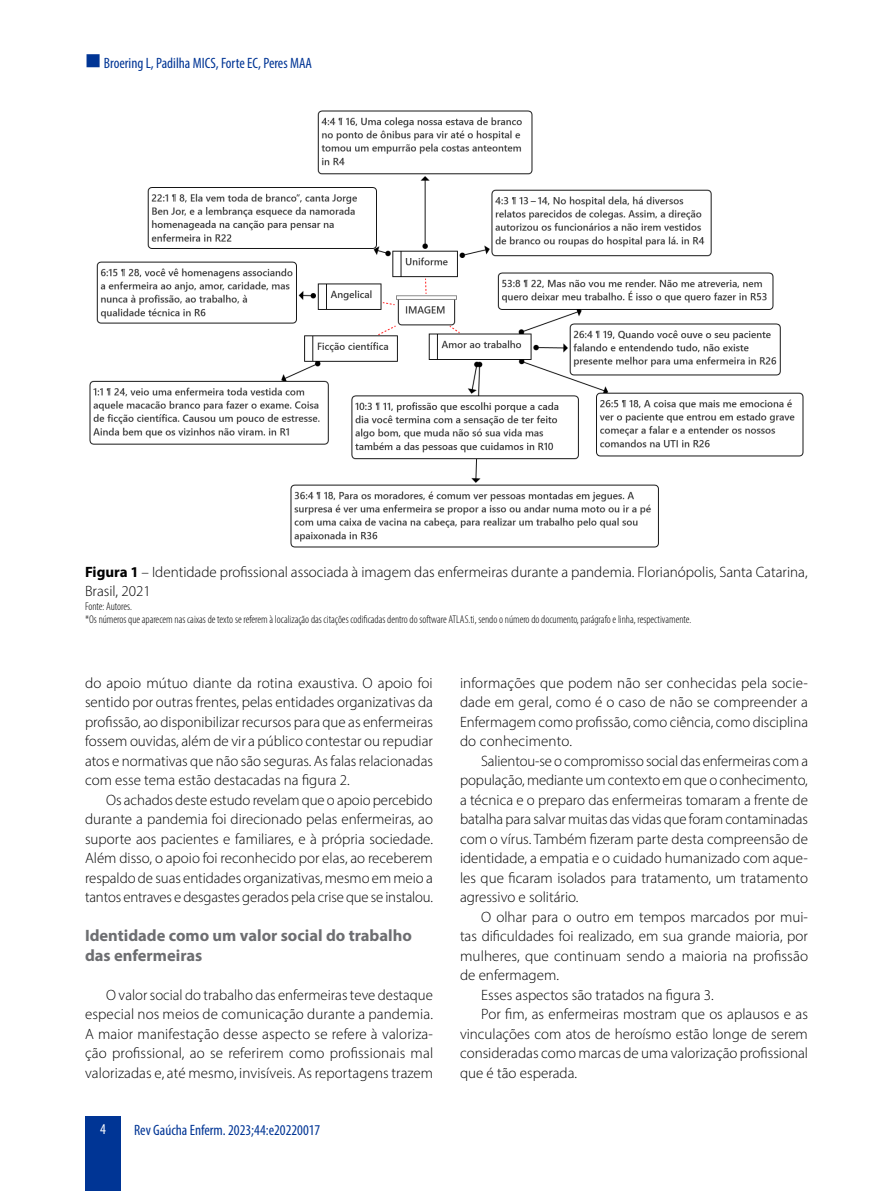
<style>
.page{position:relative;width:893px;height:1191px;background:#fff}
.page>*{position:absolute;margin:0;border:0;box-sizing:border-box;transform-origin:0 0}
.t1{font:700 16.5px/19.5px "Myriad Pro";color:#6d6e71}
.t2{font:300 15px/19.5px "Myriad Pro";color:#000;text-align:justify}
.t3{font:condensed 15px "Myriad Pro";color:#003595}
.t4{font:condensed 15px "Myriad Pro";color:#fff}
.t5{font:300 condensed 11.25px/13.5px "Myriad Pro";color:#000}
.s1{font-weight:700}
</style>
<div class="page">
<div style="left:85px;top:1116px;width:36px;height:75px;background:#003595"></div>
<img style="left:89px;top:110px;width:715px;height:438px">
<p class="t3" style="left:104px;top:54px;width:210px">Broering L, Padilha MICS, Forte EC, Peres MAA</p>
<p class="t2" style="left:85px;top:562px;width:724px"><span class="s1">Figura 1</span> – Identidade profissional associada à imagem das enfermeiras durante a pandemia. Florianópolis, Santa Catarina,<br>Brasil, 2021</p>
<p class="t5" style="left:85px;top:599px;width:608px">Fonte: Autores.<br>*Os números que aparecem nas caixas de texto se referem à localização das citações codificadas dentro do software ATLAS.ti, sendo o número do documento, parágrafo e linha, respectivamente.</p>
<p class="t2" style="left:85px;top:672px;width:350px">do apoio mútuo diante da rotina exaustiva. O apoio foi sentido por outras frentes, pelas entidades organizativas da profissão, ao disponibilizar recursos para que as enfermeiras fossem ouvidas, além de vir a público contestar ou repudiar atos e normativas que não são seguras. As falas relacionadas com esse tema estão destacadas na figura 2.</p>
<p class="t2" style="left:85px;top:789px;width:350px;text-indent:21px">Os achados deste estudo revelam que o apoio percebido durante a pandemia foi direcionado pelas enfermeiras, ao suporte aos pacientes e familiares, e à própria sociedade.<br>Além disso, o apoio foi reconhecido por elas, ao receberem respaldo de suas entidades organizativas, mesmo em meio a tantos entraves e desgastes gerados pela crise que se instalou.</p>
<p class="t1" style="left:85px;top:925px;width:328px">Identidade como um valor social do trabalho das enfermeiras</p>
<p class="t2" style="left:85px;top:984px;width:350px;text-indent:21px">O valor social do trabalho das enfermeiras teve destaque especial nos meios de comunicação durante a pandemia.<br>A maior manifestação desse aspecto se refere à valoriza&shy;ção profissional, ao se referirem como profissionais mal valorizadas e, até mesmo, invisíveis. As reportagens trazem</p>
<p class="t4" style="left:100px;top:1120px;width:7px">4</p>
<p class="t3" style="left:134px;top:1121px;width:188px">Rev Gaúcha Enferm. 2023;44:e20220017</p>
<p class="t2" style="left:460px;top:672px;width:350px">informações que podem não ser conhecidas pela socie&shy;dade em geral, como é o caso de não se compreender a Enfermagem como profissão, como ciência, como disciplina do conhecimento.</p>
<p class="t2" style="left:460px;top:750px;width:350px;text-indent:21px">Salientou-se o compromisso social das enfermeiras com a população, mediante um contexto em que o conhecimento, a técnica e o preparo das enfermeiras tomaram a frente de batalha para salvar muitas das vidas que foram contaminadas com o vírus. Também fizeram parte desta compreensão de identidade, a empatia e o cuidado humanizado com aque&shy;les que ficaram isolados para tratamento, um tratamento agressivo e solitário.</p>
<p class="t2" style="left:481px;top:906px;width:328px">O olhar para o outro em tempos marcados por mui-</p>
<p class="t2" style="left:460px;top:926px;width:349px">tas dificuldades foi realizado, em sua grande maioria, por</p>
<p class="t2" style="left:460px;top:945px;width:350px">mulheres, que continuam sendo a maioria na profissão</p>
<p class="t2" style="left:460px;top:965px;width:100px">de enfermagem.</p>
<p class="t2" style="left:481px;top:984px;width:234px">Esses aspectos são tratados na figura 3.</p>
<p class="t2" style="left:481px;top:1004px;width:328px">Por fim, as enfermeiras mostram que os aplausos e as</p>
<p class="t2" style="left:460px;top:1023px;width:349px">vinculações com atos de heroísmo estão longe de serem</p>
<p class="t2" style="left:460px;top:1043px;width:350px">consideradas como marcas de uma valorização profissional</p>
<p class="t2" style="left:460px;top:1062px;width:119px">que é tão esperada.</p>
</div>
